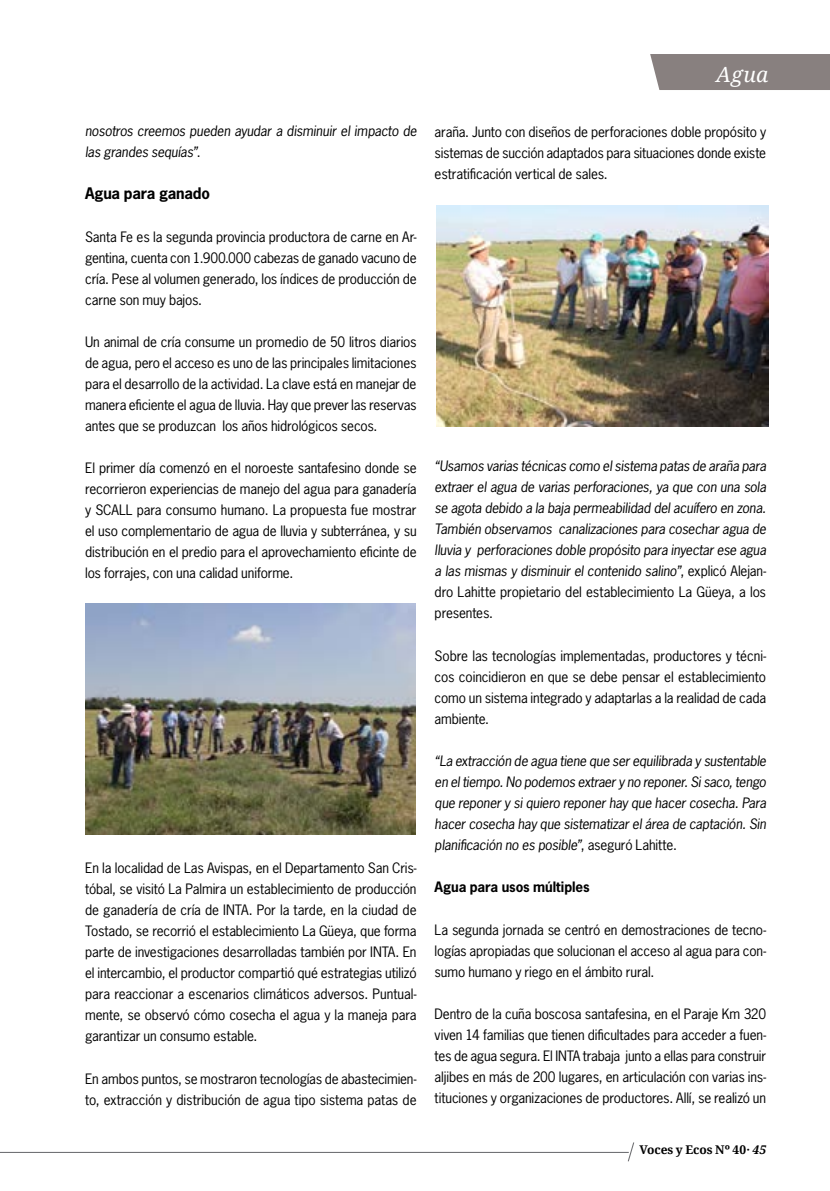
<style>
.page{position:relative;width:830px;height:1191px;background:#fff}
.page>*{position:absolute;margin:0;border:0;box-sizing:border-box;transform-origin:0 0}
.t1{font:italic 21px "Droid Serif";color:#fff}
.t2{font:700 15px "News Gothic Std";letter-spacing:-.015em;color:#000}
.t3{font:13.5px/21px "News Gothic Std";letter-spacing:-.01em;color:#000;text-align:justify}
.t4{font:italic 13.5px/21px "News Gothic Std";letter-spacing:-.015em;color:#000;text-align:justify}
.t5{font:700 13.5px "News Gothic Std";letter-spacing:-.005em;color:#000}
.t6{font:700 12px "Droid Serif";letter-spacing:-.005em;color:#000}
.s1{font-style:normal}
.s2{font-style:italic}
</style>
<div class="page">
<hr style="left:0;top:1151px;width:628px;height:2px;background:#6d6e71">
<svg style="left:626px;top:1142px;width:8px;height:20px"></svg>
<div style="left:650px;top:54px;width:179px;height:36px;background:#88807f"></div>
<img style="left:85px;top:603px;width:330px;height:231px">
<img style="left:436px;top:206px;width:331px;height:220px">
<p class="t4" style="left:85px;top:121px;width:333px">nosotros creemos pueden ayudar a disminuir el impacto de las grandes sequías”<span class="s1">.</span></p>
<p class="t2" style="left:85px;top:184px;width:126px">Agua para ganado</p>
<p class="t3" style="left:85px;top:226px;width:333px">Santa Fe es la segunda provincia productora de carne en Ar&shy;gentina, cuenta con 1.900.000 cabezas de ganado vacuno de cría. Pese al volumen generado, los índices de producción de carne son muy bajos.</p>
<p class="t3" style="left:85px;top:331px;width:333px">Un animal de cría consume un promedio de 50 litros diarios de agua, pero el acceso es uno de las principales limitaciones para el desarrollo de la actividad. La clave está en manejar de manera eficiente el agua de lluvia. Hay que prever las reservas antes que se produzcan los años hidrológicos secos.</p>
<p class="t3" style="left:85px;top:457px;width:333px">El primer día comenzó en el noroeste santafesino donde se recorrieron experiencias de manejo del agua para ganadería y SCALL para consumo humano. La propuesta fue mostrar el uso complementario de agua de lluvia y subterránea, y su distribución en el predio para el aprovechamiento eficinte de los forrajes, con una calidad uniforme.</p>
<p class="t3" style="left:85px;top:857px;width:333px">En la localidad de Las Avispas, en el Departamento San Cris&shy;tóbal, se visitó La Palmira un establecimiento de producción de ganadería de cría de INTA. Por la tarde, en la ciudad de Tostado, se recorrió el establecimiento La Güeya, que forma parte de investigaciones desarrolladas también por INTA. En el intercambio, el productor compartió qué estrategias utilizó para reaccionar a escenarios climáticos adversos. Puntual&shy;mente, se observó cómo cosecha el agua y la maneja para garantizar un consumo estable.</p>
<p class="t3" style="left:85px;top:1068px;width:333px">En ambos puntos, se mostraron tecnologías de abastecimien&shy;to, extracción y distribución de agua tipo sistema patas de</p>
<h1 class="t1" style="left:715px;top:62px;width:54px">Agua</h1>
<p class="t3" style="left:434px;top:121px;width:333px">araña. Junto con diseños de perforaciones doble propósito y sistemas de succión adaptados para situaciones donde existe estratificación vertical de sales.</p>
<p class="t4" style="left:434px;top:456px;width:333px">“Usamos varias técnicas como el sistema patas de araña para extraer el agua de varias perforaciones, ya que con una sola se agota debido a la baja permeabilidad del acuífero en zona.<br>También observamos canalizaciones para cosechar agua de lluvia y perforaciones doble propósito para inyectar ese agua a las mismas y disminuir el contenido salino”<span class="s1">, explicó Alejan&shy;dro Lahitte propietario del establecimiento La Güeya, a los presentes.</span></p>
<p class="t3" style="left:434px;top:645px;width:333px">Sobre las tecnologías implementadas, productores y técni&shy;cos coincidieron en que se debe pensar el establecimiento como un sistema integrado y adaptarlas a la realidad de cada ambiente.</p>
<p class="t4" style="left:434px;top:750px;width:333px">“La extracción de agua tiene que ser equilibrada y sustentable en el tiempo. No podemos extraer y no reponer. Si saco, tengo que reponer y si quiero reponer hay que hacer cosecha. Para hacer cosecha hay que sistematizar el área de captación. Sin planificación no es posible”<span class="s1">, aseguró Lahitte.</span></p>
<p class="t5" style="left:434px;top:878px;width:156px">Agua para usos múltiples</p>
<p class="t3" style="left:434px;top:919px;width:333px">La segunda jornada se centró en demostraciones de tecno&shy;logías apropiadas que solucionan el acceso al agua para con&shy;sumo humano y riego en el ámbito rural.</p>
<p class="t3" style="left:434px;top:1003px;width:333px">Dentro de la cuña boscosa santafesina, en el Paraje Km 320 viven 14 familias que tienen dificultades para acceder a fuen&shy;tes de agua segura. El INTA trabaja junto a ellas para construir aljibes en más de 200 lugares, en articulación con varias ins&shy;tituciones y organizaciones de productores. Allí, se realizó un</p>
<p class="t6" style="left:639px;top:1142px;width:128px">Voces y Ecos Nº 40· <span class="s2">45</span></p>
</div>
